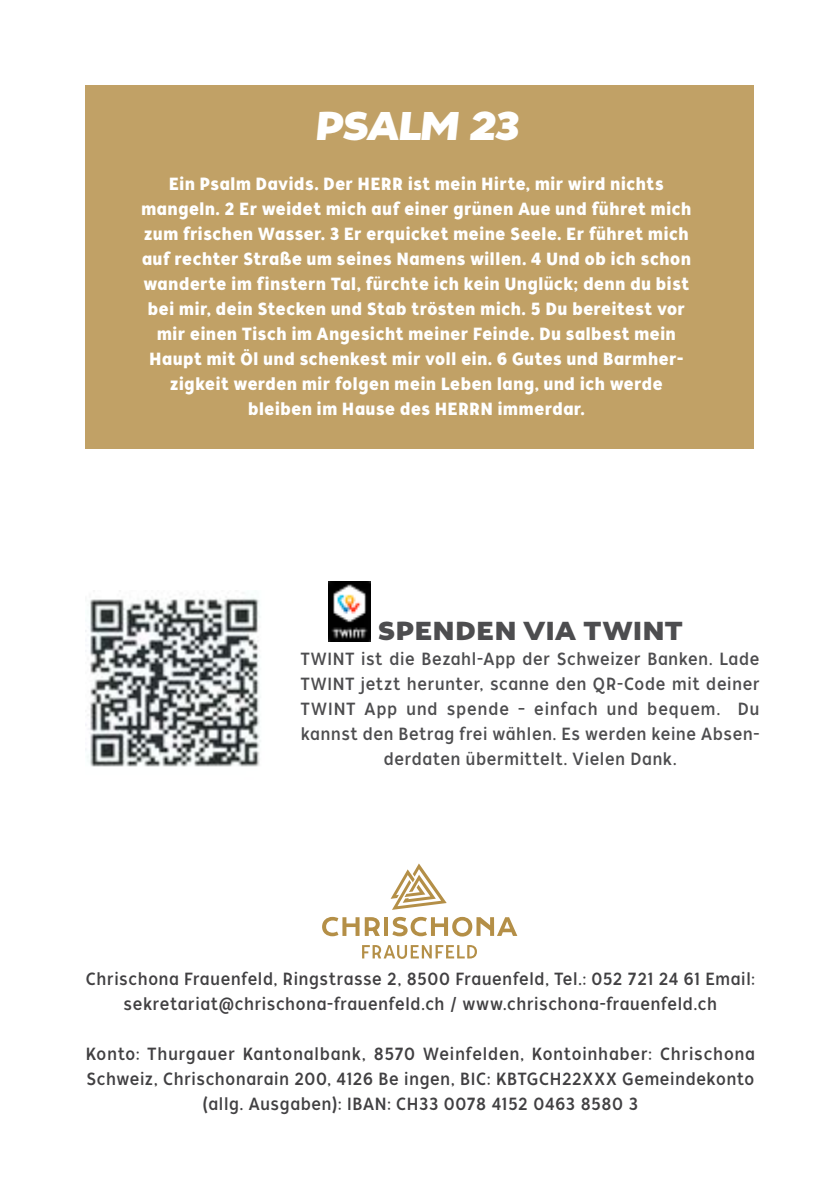
<style>
.page{position:relative;width:840px;height:1191px;background:#fff}
.page>*{position:absolute;margin:0;border:0;box-sizing:border-box;transform-origin:0 0}
.t1{font:italic 40px "Tide Sans 700 Mondo";letter-spacing:-.04em;color:#fff}
.t2{font:26px "Tide Sans 700 Mondo";letter-spacing:.03em;color:#4d4d4f}
.t3{font:17.6px/25px "Tide Sans Cond 600 Bunny";letter-spacing:.04em;color:#fff;text-align:center}
.t4{font:17.6px/25px "Tide Sans Cond 400 Lil Dude";letter-spacing:.04em;color:#414042;text-align:center}
.t5{font:17.6px/25px "Tide Sans Cond 400 Lil Dude";letter-spacing:.04em;color:#4d4d4f;text-align:center}
</style>
<div class="page">
<svg style="left:362px;top:945px;width:114px;height:14px"></svg>
<svg style="left:390px;top:863px;width:56px;height:47px"></svg>
<svg style="left:322px;top:916px;width:57px;height:20px"></svg>
<hr style="left:384px;top:917px;width:4px;height:19px;background:#b48f47">
<svg style="left:392px;top:916px;width:125px;height:20px"></svg>
<div style="left:86px;top:85px;width:667px;height:363px;background:#c1a166"></div>
<img style="left:328px;top:581px;width:42px;height:60px">
<img style="left:85px;top:593px;width:176px;height:174px">
<h1 class="t1" style="left:314px;top:100px;width:206px">PSALM 23</h1>
<p class="t3" style="left:141px;top:172px;width:551px">Ein Psalm Davids. Der HERR ist mein Hirte, mir wird nichts mangeln. 2 Er weidet mich auf einer grünen Aue und führet mich zum frischen Wasser. 3 Er erquicket meine Seele. Er führet mich auf rechter Straße um seines Namens willen. 4 Und ob ich schon wanderte im finstern Tal, fürchte ich kein Unglück; denn du bist bei mir, dein Stecken und Stab trösten mich. 5 Du bereitest vor mir einen Tisch im Angesicht meiner Feinde. Du salbest mein Haupt mit Öl und schenkest mir voll ein. 6 Gutes und Barmher&shy;zigkeit werden mir folgen mein Leben lang, und ich werde bleiben im Hause des HERRN immerdar.</p>
<h2 class="t2" style="left:377px;top:614px;width:306px">SPENDEN VIA TWINT</h2>
<p class="t5" style="left:300px;top:647px;width:460px">TWINT ist die Bezahl-App der Schweizer Banken. Lade TWINT jetzt herunter, scanne den QR-Code mit deiner TWINT App und spende – einfach und bequem. Du kannst den Betrag frei wählen. Es werden keine Absen&shy;derdaten übermittelt. Vielen Dank.</p>
<p class="t4" style="left:86px;top:967px;width:670px">Chrischona Frauenfeld, Ringstrasse 2, 8500 Frauenfeld, Tel.: 052 721 24 61 Email: sekretariat@chrischona-frauenfeld.ch / www.chrischona-frauenfeld.ch</p>
<p class="t4" style="left:86px;top:1042px;width:670px">Konto: Thurgauer Kantonalbank, 8570 Weinfelden, Kontoinhaber: Chrischona<br>Schweiz, Chrischonarain 200, 4126 Be ingen, BIC: KBTGCH22XXX Gemeindekonto (allg. Ausgaben): IBAN: CH33 0078 4152 0463 8580 3</p>
</div>
